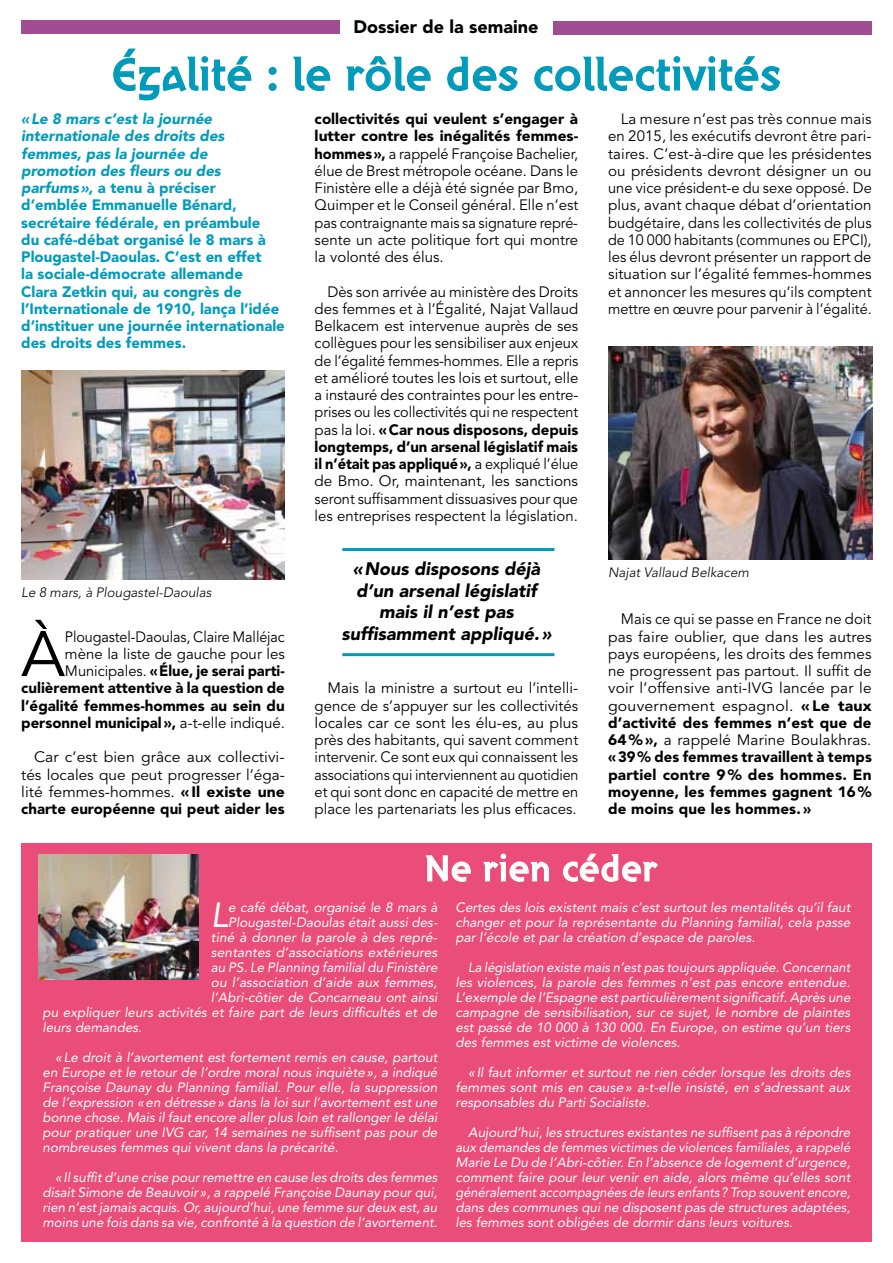
<style>
.page{position:relative;width:893px;height:1263px;background:#fff}
.page>*{position:absolute;margin:0;border:0;box-sizing:border-box;transform-origin:0 0}
.t1{font:63.75px "Avenir LT Std";color:#000}
.t2{font:45px "Brito Original";color:#009bbb}
.t3{font:36px "Brito Original";color:#fff}
.t4{font:italic 34.65px "Avenir LT Std";color:#fff}
.t5{font:italic 900 18px/21.6px "Avenir LT Std";color:#000;text-align:center}
.t6{font:900 18px "Avenir LT Std";color:#000}
.t7{font:15px/17.2px "Avenir LT Std";color:#000;text-align:justify}
.t8{font:900 15px/17.2px "Avenir LT Std";color:#009bbb}
.t9{font:900 15px/17.2px "Avenir LT Std";color:#000;text-align:right}
.t10{font:15px/17.2px "Avenir LT Std";color:#000;text-align:justify;scale:1.05 1}
.t11{font:italic 13.5px/15px "Avenir LT Std";color:#fff;text-align:justify}
.t12{font:italic 300 13.5px "Avenir LT Std";color:#000}
.s1{font-style:italic}
.s2{font-weight:400}
.s3{font-weight:900}
</style>
<div class="page">
<div style="left:21px;top:843px;width:851px;height:399px;background:#ea4d79"></div>
<div style="left:21px;top:20px;width:319px;height:13px;background:#a04d94"></div>
<div style="left:553px;top:21px;width:319px;height:13px;background:#a04d94"></div>
<hr style="left:342px;top:548px;width:212px;height:3px;background:#009bbb">
<hr style="left:342px;top:653px;width:212px;height:3px;background:#009bbb">
<svg style="left:114px;top:48px;width:138px;height:53px"></svg>
<svg style="left:268px;top:67px;width:9px;height:24px"></svg>
<svg style="left:293px;top:56px;width:38px;height:36px"></svg>
<svg style="left:346px;top:56px;width:85px;height:36px"></svg>
<svg style="left:447px;top:56px;width:71px;height:36px"></svg>
<svg style="left:534px;top:56px;width:246px;height:36px"></svg>
<svg style="left:425px;top:855px;width:46px;height:27px"></svg>
<svg style="left:483px;top:853px;width:66px;height:29px"></svg>
<svg style="left:563px;top:853px;width:95px;height:29px"></svg>
<img style="left:21px;top:371px;width:264px;height:209px">
<img style="left:608px;top:347px;width:264px;height:212px">
<img style="left:38px;top:855px;width:160px;height:124px">
<h3 class="t6" style="left:353px;top:16px;width:186px">Dossier de la semaine</h3>
<h2 class="t2" style="left:111px;top:47px;width:671px">Égalité : le rôle des collectivités</h2>
<p class="t8" style="left:21px;top:110px;width:265px"><span class="s1">«Le 8 mars c’est la journée internationale des droits des femmes, pas la journée de promotion des fleurs ou des parfums»,</span> a tenu à préciser d’emblée Emmanuelle Bénard, secrétaire fédérale, en préambule<br>du café-débat organisé le 8 mars à<br>Plougastel-Daoulas. C’est en effet<br>la sociale-démocrate allemande<br>Clara Zetkin qui, au congrès de l’Internationale de 1910, lança l’idée d’instituer une journée internationale des droits des femmes.</p>
<p class="t12" style="left:21px;top:585px;width:192px">Le 8 mars, à Plougastel-Daoulas</p>
<h1 class="t1" style="left:21px;top:617px;width:45px">À</h1>
<p class="t9" style="left:21px;top:628px;width:265px"><span class="s2">Plougastel-Daoulas, Claire Malléjac<br>mène la liste de gauche pour les Municipales.</span> «Élue, je serai parti&shy;culièrement attentive à la question de l’égalité femmes-hommes au sein du personnel municipal», <span class="s2">a-t-elle indiqué.</span></p>
<p class="t10" style="left:21px;top:749px;width:253px;text-indent:13px">Car c’est bien grâce aux collectivi&shy;tés locales que peut progresser l’éga&shy;lité femmes-hommes. <span class="s3">«Il existe une charte européenne qui peut aider les</span></p>
<p class="t7" style="left:315px;top:111px;width:265px"><span class="s3">collectivités qui veulent s’engager à lutter contre les inégalités femmes&shy;hommes»,</span> a rappelé Françoise Bachelier, élue de Brest métropole océane. Dans le Finistère elle a déjà été signée par Bmo, Quimper et le Conseil général. Elle n’est pas contraignante mais sa signature repré&shy;sente un acte politique fort qui montre la volonté des élus.</p>
<p class="t7" style="left:315px;top:283px;width:265px;text-indent:13px">Dès son arrivée au ministère des Droits des femmes et à l’Égalité, Najat Vallaud Belkacem est intervenue auprès de ses collègues pour les sensibiliser aux enjeux de l’égalité femmes-hommes. Elle a repris et amélioré toutes les lois et surtout, elle a instauré des contraintes pour les entre&shy;prises ou les collectivités qui ne respectent pas la loi. <span class="s3">«Car nous disposons, depuis longtemps, d’un arsenal législatif mais il n’était pas appliqué»,</span> a expliqué l’élue de Bmo. Or, maintenant, les sanctions seront suffisamment dissuasives pour que les entreprises respectent la législation.</p>
<h3 class="t5" style="left:341px;top:558px;width:211px">«Nous disposons déjà d’un arsenal législatif mais il n’est pas suffisamment appliqué.»</h3>
<p class="t7" style="left:315px;top:680px;width:265px;text-indent:13px">Mais la ministre a surtout eu l’intelli&shy;gence de s’appuyer sur les collectivités locales car ce sont les élu-es, au plus près des habitants, qui savent comment intervenir. Ce sont eux qui connaissent les associations qui interviennent au quotidien et qui sont donc en capacité de mettre en place les partenariats les plus efficaces.</p>
<p class="t7" style="left:608px;top:111px;width:265px;text-indent:13px">La mesure n’est pas très connue mais en 2015, les exécutifs devront être pari&shy;taires. C’est-à-dire que les présidentes ou présidents devront désigner un ou une vice président-e du sexe opposé. De plus, avant chaque débat d’orientation budgétaire, dans les collectivités de plus de 10 000 habitants (communes ou EPCI), les élus devront présenter un rapport de situation sur l’égalité femmes-hommes et annoncer les mesures qu’ils comptent mettre en œuvre pour parvenir à l’égalité.</p>
<p class="t12" style="left:608px;top:565px;width:143px">Najat Vallaud Belkacem</p>
<p class="t7" style="left:608px;top:611px;width:265px;text-indent:13px">Mais ce qui se passe en France ne doit pas faire oublier, que dans les autres pays européens, les droits des femmes ne progressent pas partout. Il suffit de voir l’offensive anti-IVG lancée par le gouvernement espagnol. <span class="s3">« Le taux d’activité des femmes n’est que de 64%»,</span> a rappelé Marine Boulakhras. <span class="s3">«39% des femmes travaillent à temps partiel contre 9% des hommes. En moyenne, les femmes gagnent 16% de moins que les hommes. »</span></p>
<h3 class="t3" style="left:425px;top:847px;width:234px">Ne rien céder</h3>
<h3 class="t4" style="left:211px;top:894px;width:19px">L</h3>
<p class="t11" style="left:228px;top:900px;width:211px">e café débat, organisé le 8 mars à</p>
<p class="t11" style="left:228px;top:915px;width:211px">Plougastel-Daoulas était aussi des-</p>
<p class="t11" style="left:211px;top:930px;width:228px">tiné à donner la parole à des repré-</p>
<p class="t11" style="left:211px;top:945px;width:228px">sentantes d’associations extérieures</p>
<p class="t11" style="left:211px;top:960px;width:228px">au PS. Le Planning familial du Finistère</p>
<p class="t11" style="left:211px;top:975px;width:228px">ou l’association d’aide aux femmes,</p>
<p class="t11" style="left:211px;top:990px;width:228px">l’Abri-côtier de Concarneau ont ainsi</p>
<p class="t11" style="left:43px;top:1005px;width:396px">pu expliquer leurs activités et faire part de leurs difficultés et de</p>
<p class="t11" style="left:43px;top:1020px;width:101px">leurs demandes.</p>
<p class="t11" style="left:43px;top:1050px;width:396px;text-indent:13px">«Le droit à l’avortement est fortement remis en cause, partout en Europe et le retour de l’ordre moral nous inquiète», a indiqué Françoise Daunay du Planning familial. Pour elle, la suppression de l’expression «en détresse» dans la loi sur l’avortement est une bonne chose. Mais il faut encore aller plus loin et rallonger le délai pour pratiquer une IVG car, 14 semaines ne suffisent pas pour de nombreuses femmes qui vivent dans la précarité.</p>
<p class="t11" style="left:43px;top:1170px;width:397px;text-indent:13px">«Il suffit d’une crise pour remettre en cause les droits des femmes disait Simone de Beauvoir », a rappelé Françoise Daunay pour qui, rien n’est jamais acquis. Or, aujourd’hui, une femme sur deux est, au moins une fois dans sa vie, confronté à la question de l’avortement.</p>
<p class="t11" style="left:455px;top:900px;width:396px">Certes des lois existent mais c’est surtout les mentalités qu’il faut changer et pour la représentante du Planning familial, cela passe par l’école et par la création d’espace de paroles.</p>
<p class="t11" style="left:455px;top:960px;width:397px;text-indent:13px">La législation existe mais n’est pas toujours appliquée. Concernant les violences, la parole des femmes n’est pas encore entendue.<br>L’exemple de l’Espagne est particulièrement significatif. Après une campagne de sensibilisation, sur ce sujet, le nombre de plaintes est passé de 10 000 à 130 000. En Europe, on estime qu’un tiers des femmes est victime de violences.</p>
<p class="t11" style="left:455px;top:1065px;width:396px;text-indent:13px">«Il faut informer et surtout ne rien céder lorsque les droits des femmes sont mis en cause» a-t-elle insisté, en s’adressant aux responsables du Parti Socialiste.</p>
<p class="t11" style="left:455px;top:1125px;width:396px;text-indent:13px">Aujourd’hui, les structures existantes ne suffisent pas à répondre aux demandes de femmes victimes de violences familiales, a rappelé Marie Le Du de l’Abri-côtier. En l’absence de logement d’urgence, comment faire pour leur venir en aide, alors même qu’elles sont généralement accompagnées de leurs enfants? Trop souvent encore, dans des communes qui ne disposent pas de structures adaptées, les femmes sont obligées de dormir dans leurs voitures.</p>
</div>
